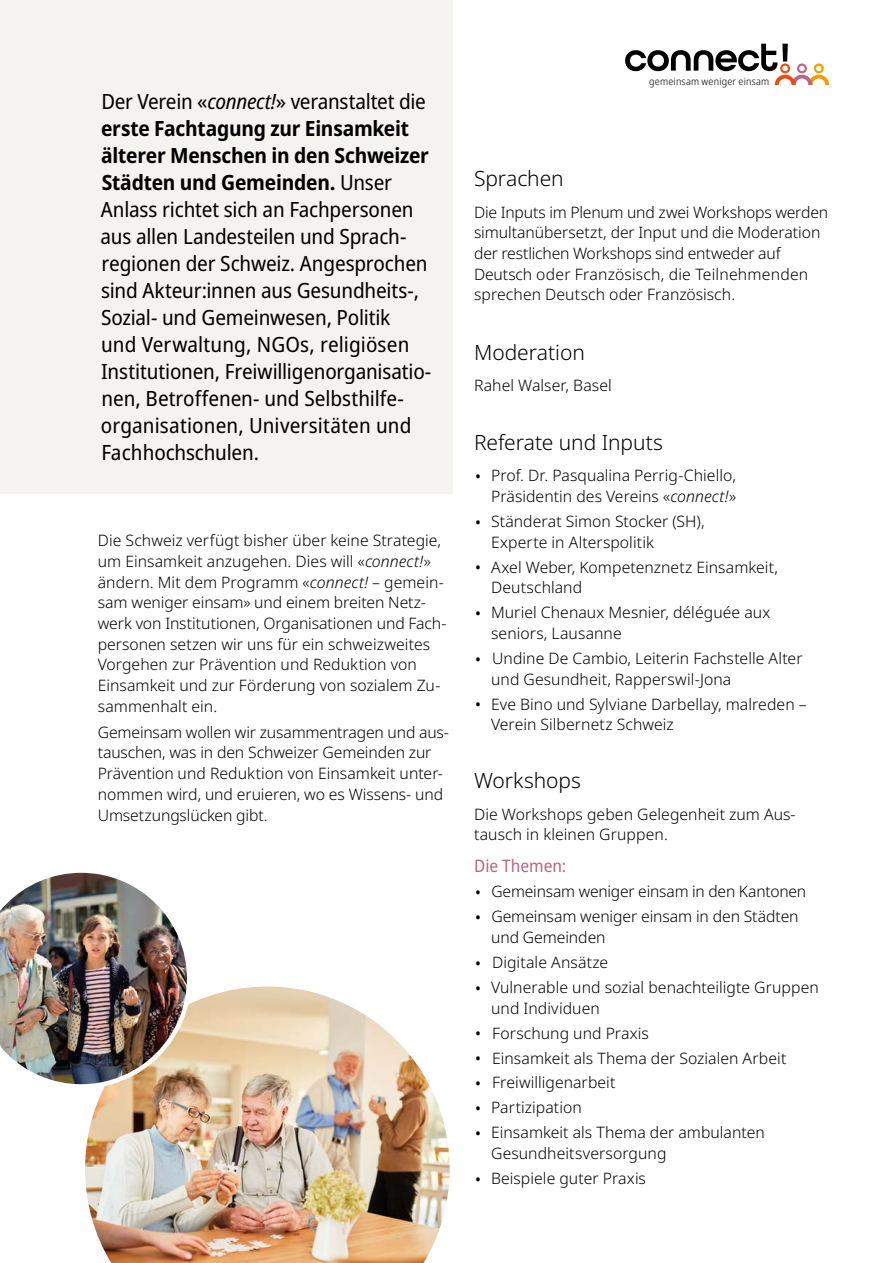
<style>
.page{position:relative;width:893px;height:1263px;background:#fff}
.page>*{position:absolute;margin:0;border:0;box-sizing:border-box;transform-origin:0 0}
.t1{font:semi-condensed 21px/27px "Noto Sans";letter-spacing:-.01em;color:#000}
.t2{font:300 21px "Noto Sans";letter-spacing:-.005em;color:#000}
.t3{font:semi-condensed 17.25px "Noto Sans";color:#bb6584}
.t4{font:300 15.75px/20.7px "Noto Sans";color:#000}
.t5{font:300 semi-condensed 10.05px "Noto Sans";letter-spacing:.02em;color:#000}
.s1{font-style:italic}
.s2{font-weight:700}
.s3{font-size:21px}
</style>
<div class="page">
<div style="left:0;top:0;width:453px;height:494px;background:#f4f3f0"></div>
<svg style="left:625px;top:44px;width:204px;height:41px"></svg>
<img style="left:85px;top:986px;width:365px;height:277px">
<img style="left:0;top:872px;width:191px;height:217px">
<p class="t1" style="left:100px;top:88px;width:332px">Der Verein «<span class="s1">connect!</span>» veranstaltet die <span class="s2">erste Fachtagung zur Einsamkeit älterer Menschen in den Schweizer Städten und Gemeinden.</span> Unser Anlass richtet sich an Fachpersonen aus allen Landesteilen und Sprach&shy;regionen der Schweiz. Angesprochen sind Akteur:innen aus Gesundheits-, Sozial- und Gemeinwesen, Politik<br>und Verwaltung, NGOs, religiösen Institutionen, Freiwilligenorganisatio&shy;nen, Betroffenen- und Selbsthilfe&shy;organi sationen, Universitäten und Fach hochschulen.</p>
<p class="t4" style="left:98px;top:530px;width:350px">Die Schweiz verfügt bisher über keine Strategie, um Einsamkeit anzugehen. Dies will «<span class="s1">connect!</span>» ändern. Mit dem Programm «<span class="s1">connect!</span> – gemein&shy;sam weniger einsam» und einem breiten Netz&shy;werk von Institutionen, Organisationen und Fach&shy;personen setzen wir uns für ein schweizweites Vorgehen zur Prävention und Reduktion von Einsamkeit und zur Förderung von sozialem Zu&shy;sammenhalt ein.</p>
<p class="t4" style="left:98px;top:722px;width:352px">Gemeinsam wollen wir zusammentragen und aus&shy;tauschen, was in den Schweizer Gemeinden zur Prävention und Reduktion von Einsamkeit unter&shy;nommen wird, und eruieren, wo es Wissens- und Umsetzungslücken gibt.</p>
<p class="t5" style="left:649px;top:74px;width:122px">gemeinsam weniger einsam</p>
<h1 class="t2" style="left:474px;top:164px;width:91px">Sprachen</h1>
<p class="t4" style="left:474px;top:202px;width:356px">Die Inputs im Plenum und zwei Workshops werden simultanübersetzt, der Input und die Moderation der restlichen Workshops sind entweder auf Deutsch oder Französisch, die Teilnehmenden sprechen Deutsch oder Französisch.</p>
<h1 class="t2" style="left:474px;top:337px;width:112px">Moderation</h1>
<p class="t4" style="left:474px;top:375px;width:139px">Rahel Walser, Basel</p>
<h1 class="t2" style="left:474px;top:428px;width:190px">Referate und Inputs</h1>
<p class="t4" style="left:474px;top:466px;width:263px;text-align:right"><span class="s3">•</span> Prof. Dr. Pasqualina Perrig-Chiello,<br>Präsidentin des Vereins «<span class="s1">connect!</span>»</p>
<p class="t4" style="left:491px;top:511px;width:215px;text-indent:-17px"><span class="s3">•</span> Ständerat Simon Stocker (SH),<br>Experte in Alterspolitik</p>
<p class="t4" style="left:491px;top:557px;width:288px;text-indent:-17px"><span class="s3">•</span> Axel Weber, Kompetenznetz Einsamkeit,<br>Deutschland</p>
<p class="t4" style="left:491px;top:602px;width:281px;text-indent:-17px"><span class="s3">•</span> Muriel Chenaux Mesnier, déléguée aux seniors, Lausanne</p>
<p class="t4" style="left:491px;top:648px;width:313px;text-indent:-17px"><span class="s3">•</span> Undine De Cambio, Leiterin Fachstelle Alter und Gesundheit, Rapperswil-Jona</p>
<p class="t4" style="left:491px;top:694px;width:317px;text-indent:-17px"><span class="s3">•</span> Eve Bino und Sylviane Darbellay, malreden –<br>Verein Silbernetz Schweiz</p>
<h1 class="t2" style="left:474px;top:766px;width:108px">Workshops</h1>
<p class="t4" style="left:474px;top:804px;width:323px">Die Workshops geben Gelegenheit zum Aus&shy;tausch in kleinen Gruppen.</p>
<p class="t3" style="left:474px;top:854px;width:94px">Die Themen:</p>
<p class="t4" style="left:474px;top:882px;width:334px"><span class="s3">•</span> Gemeinsam weniger einsam in den Kantonen</p>
<p class="t4" style="left:491px;top:907px;width:309px;text-indent:-17px"><span class="s3">•</span> Gemeinsam weniger einsam in den Städten und Gemeinden</p>
<p class="t4" style="left:474px;top:952px;width:136px"><span class="s3">•</span> Digitale Ansätze</p>
<p class="t4" style="left:491px;top:977px;width:329px;text-indent:-17px"><span class="s3">•</span> Vulnerable und sozial benachteiligte Gruppen und Individuen</p>
<p class="t4" style="left:474px;top:1023px;width:176px"><span class="s3">•</span> Forschung und Praxis</p>
<p class="t4" style="left:474px;top:1048px;width:314px"><span class="s3">•</span> Einsamkeit als Thema der Sozialen Arbeit</p>
<p class="t4" style="left:474px;top:1073px;width:143px"><span class="s3">•</span> Freiwilligenarbeit</p>
<p class="t4" style="left:474px;top:1098px;width:109px"><span class="s3">•</span> Partizipation</p>
<p class="t4" style="left:491px;top:1123px;width:275px;text-indent:-17px"><span class="s3">•</span> Einsamkeit als Thema der ambulanten<br>Gesundheitsversorgung</p>
<p class="t4" style="left:474px;top:1168px;width:173px"><span class="s3">•</span> Beispiele guter Praxis</p>
</div>
